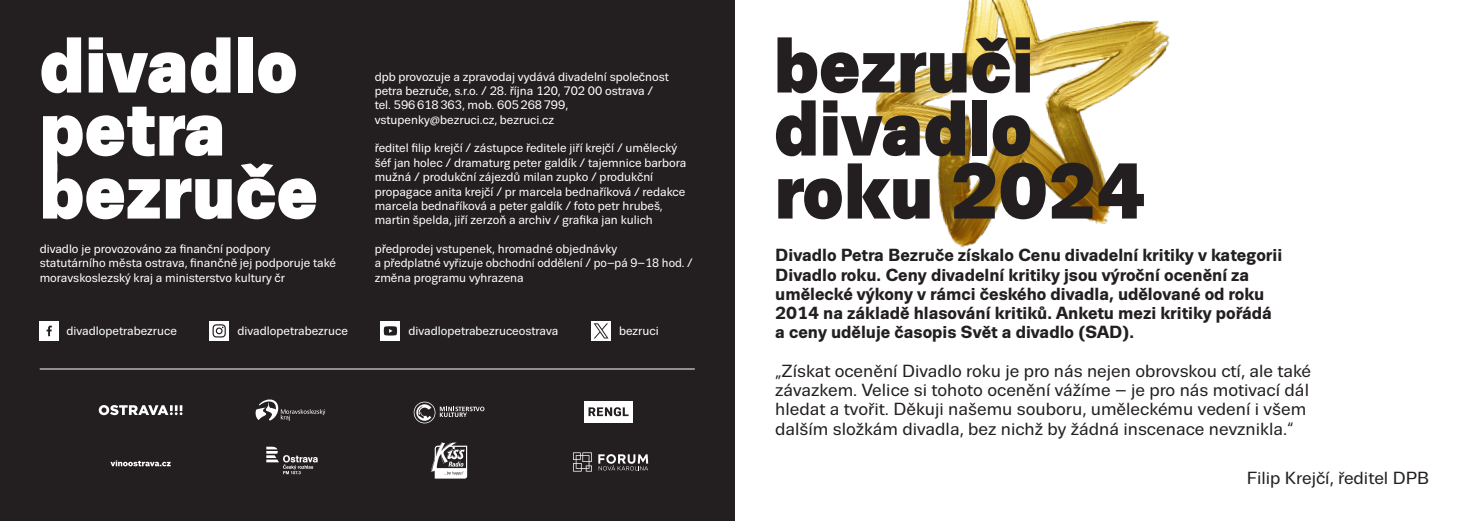
<style>
.page{position:relative;width:1469px;height:521px;background:#fff}
.page>*{position:absolute;margin:0;border:0;box-sizing:border-box;transform-origin:0 0}
.t1{font:900 78.75px "Trivia Sans";color:#231f20}
.t2{font:900 78.75px "Trivia Sans";color:#fff}
.t3{font:700 17.5px/19.2px "Trivia Sans";color:#231f20}
.t4{font:17.5px/19.2px "Trivia Sans";color:#231f20}
.t5{font:12.25px/14.3px "Trivia Sans";color:#fff}
</style>
<div class="page">
<div style="left:0;top:0;width:734px;height:521px;background:#231f20"></div>
<div style="left:40px;top:321px;width:19px;height:19px;background:#fff"></div>
<svg style="left:47px;top:326px;width:5px;height:10px"></svg>
<div style="left:210px;top:321px;width:19px;height:19px;background:#fff"></div>
<svg style="left:212px;top:324px;width:14px;height:13px"></svg>
<div style="left:381px;top:321px;width:19px;height:19px;background:#fff"></div>
<svg style="left:384px;top:326px;width:13px;height:9px"></svg>
<div style="left:591px;top:321px;width:19px;height:19px;background:#fff"></div>
<svg style="left:593px;top:323px;width:15px;height:15px"></svg>
<div style="left:584px;top:401px;width:49px;height:22px;background:#fff"></div>
<svg style="left:588px;top:407px;width:40px;height:9px"></svg>
<img style="left:875px;top:0;width:295px;height:248px">
<hr style="left:40px;top:368px;width:654px;height:1px;background:#fff">
<svg style="left:266px;top:447px;width:52px;height:27px"></svg>
<svg style="left:255px;top:399px;width:70px;height:22px"></svg>
<svg style="left:99px;top:405px;width:83px;height:10px"></svg>
<svg style="left:110px;top:460px;width:61px;height:6px"></svg>
<svg style="left:414px;top:402px;width:70px;height:21px"></svg>
<svg style="left:431px;top:442px;width:36px;height:36px"></svg>
<svg style="left:598px;top:454px;width:50px;height:16px"></svg>
<svg style="left:573px;top:452px;width:19px;height:19px"></svg>
<p class="t2" style="left:40px;top:21px;width:259px">divadlo</p>
<p class="t2" style="left:40px;top:84px;width:188px">petra</p>
<p class="t2" style="left:40px;top:147px;width:279px">bezruče</p>
<p class="t5" style="left:40px;top:242px;width:298px">divadlo je provozováno za finanční podpory statutárního města ostrava, finančně jej podporuje také moravskoslezský kraj a ministerstvo kultury čr</p>
<p class="t5" style="left:375px;top:70px;width:296px">dpb provozuje a zpravodaj vydává divadelní společnost petra bezruče, s.r.o. / 28. října 120, 702 00 ostrava / tel. 596618363, mob. 605268799, vstupenky@bezruci.cz, bezruci.cz</p>
<p class="t5" style="left:375px;top:141px;width:313px">ředitel filip krejčí / zástupce ředitele jiří krejčí / umělecký šéf jan holec / dramaturg peter galdík / tajemnice barbora mužná / produkční zájezdů milan zupko / produkční propagace anita krejčí / pr marcela bednaříková / redakce marcela bednaříková a peter galdík / foto petr hrubeš, martin špelda, jiří zerzoň a archiv / grafika jan kulich</p>
<p class="t5" style="left:375px;top:242px;width:320px">předprodej vstupenek, hromadné objednávky<br>a předplatné vyřizuje obchodní oddělení / po–pá 9–18 hod. / změna programu vyhrazena</p>
<p class="t5" style="left:67px;top:324px;width:112px">divadlopetrabezruce</p>
<p class="t5" style="left:237px;top:324px;width:112px">divadlopetrabezruce</p>
<p class="t5" style="left:408px;top:324px;width:151px">divadlopetrabezruceostrava</p>
<p class="t5" style="left:619px;top:324px;width:41px">bezruci</p>
<p class="t1" style="left:774px;top:21px;width:261px">bezruči</p>
<p class="t1" style="left:774px;top:84px;width:259px">divadlo</p>
<p class="t1" style="left:774px;top:147px;width:372px">roku 2024</p>
<p class="t3" style="left:775px;top:246px;width:508px">Divadlo Petra Bezruče získalo Cenu divadelní kritiky v kategorii Divadlo roku. Ceny divadelní kritiky jsou výroční ocenění za umělecké výkony v rámci českého divadla, udělované od roku 2014 na základě hlasování kritiků. Anketu mezi kritiky pořádá a ceny uděluje časopis Svět a divadlo (SAD).</p>
<p class="t4" style="left:775px;top:361px;width:537px">„Získat ocenění Divadlo roku je pro nás nejen obrovskou ctí, ale také závazkem. Velice si tohoto ocenění vážíme – je pro nás motivací dál hledat a tvořit. Děkuji našemu souboru, uměleckému vedení i všem dalším složkám divadla, bez nichž by žádná inscenace nevznikla.“</p>
<p class="t4" style="left:1246px;top:468px;width:184px">Filip Krejčí, ředitel DPB</p>
</div>
